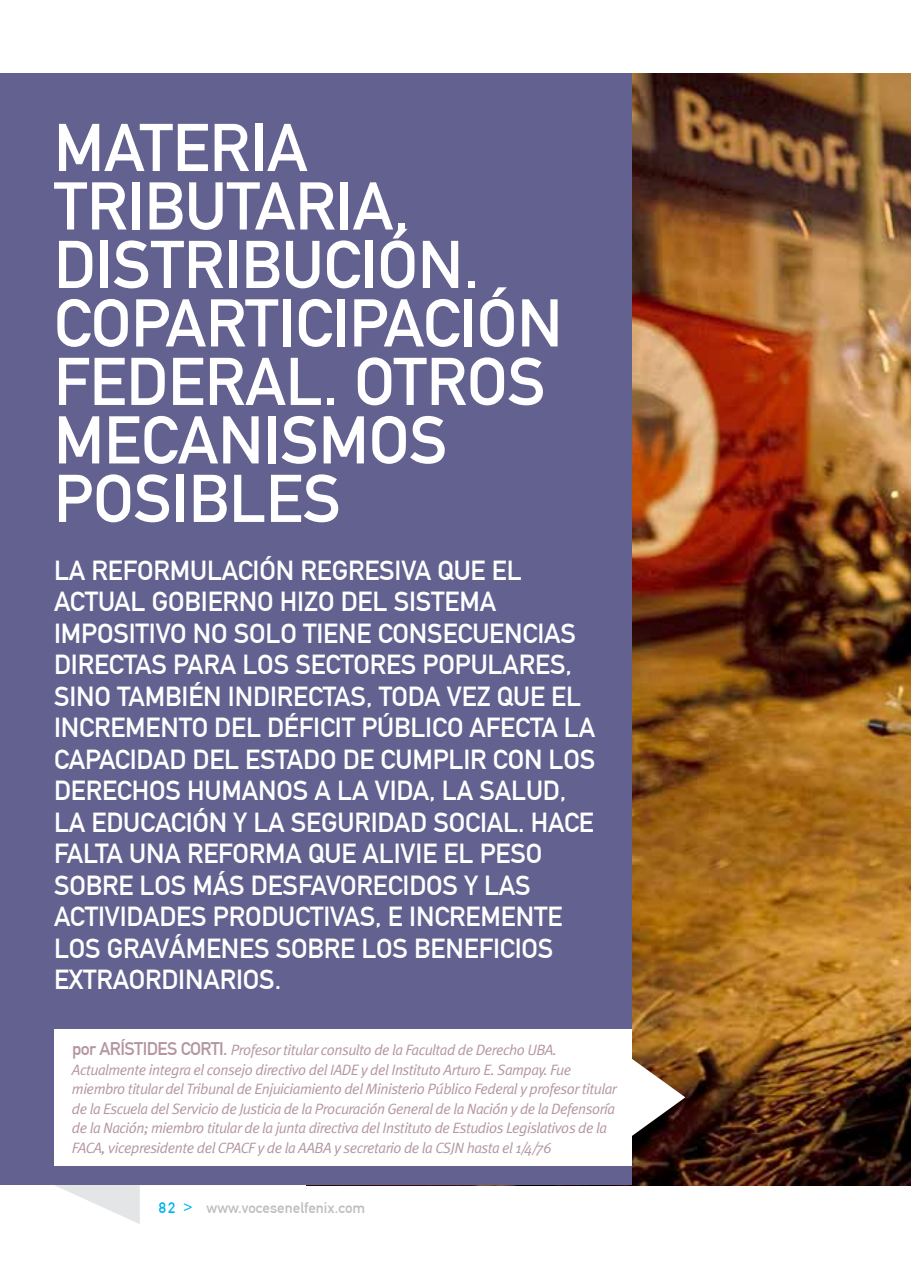
<style>
.page{position:relative;width:911px;height:1263px;background:#fff}
.page>*{position:absolute;margin:0;border:0;box-sizing:border-box;transform-origin:0 0}
.t1{font:66.3px/58.5px "DIN1451 Mittelschrift";color:#fff}
.t2{font:27px/31.5px "DIN1451 Mittelschrift";letter-spacing:-.005em;color:#fff}
.t3{font:italic 15px/19.5px "Meta Plus Normal";letter-spacing:-.03em;color:#b496a2}
.t4{font:15px "DIN1451 Mittelschrift";color:#bcbec0}
.s1{font-family:"DIN1451 Mittelschrift";font-style:normal;font-size:18px}
.s2{color:#00b3f0}
</style>
<div class="page">
<img style="left:631px;top:74px;width:280px;height:1111px">
<svg style="left:631px;top:1058px;width:54px;height:78px"></svg>
<div style="left:0;top:74px;width:631px;height:1111px;background:#626190"></div>
<div style="left:54px;top:1029px;width:577px;height:137px;background:#fff"></div>
<h1 class="t1" style="left:54px;top:119px;width:510px">MATERIA<br>TRIBUTARIA.<br>DISTRIBUCIÓN.<br>COPARTICIPACIÓN<br>FEDERAL. OTROS<br>MECANISMOS<br>POSIBLES</h1>
<p class="t2" style="left:54px;top:554px;width:543px">LA REFORMULACIÓN REGRESIVA QUE EL ACTUAL GOBIERNO HIZO DEL SISTEMA IMPOSITIVO NO SOLO TIENE CONSECUENCIAS DIRECTAS PARA LOS SECTORES POPULARES, SINO TAMBIÉN INDIRECTAS, TODA VEZ QUE EL INCREMENTO DEL DÉFICIT PÚBLICO AFECTA LA CAPACIDAD DEL ESTADO DE CUMPLIR CON LOS DERECHOS HUMANOS A LA VIDA, LA SALUD, LA EDUCACIÓN Y LA SEGURIDAD SOCIAL. HACE FALTA UNA REFORMA QUE ALIVIE EL PESO SOBRE LOS MÁS DESFAVORECIDOS Y LAS ACTIVIDADES PRODUCTIVAS, E INCREMENTE LOS GRAVÁMENES SOBRE LOS BENEFICIOS EXTRAORDINARIOS.</p>
<p class="t3" style="left:72px;top:1040px;width:546px"><span class="s1">POR ARÍSTIDES CORTI.</span> Profesor titular consulto de la Facultad de Derecho UBA.<br>Actualmente integra el consejo directivo del IADE y del Instituto Arturo E. Sampay. Fue miembro titular del Tribunal de Enjuiciamiento del Ministerio Público Federal y profesor titular de la Escuela del Servicio de Justicia de la Procuración General de la Nación y de la Defensoría de la Nación; miembro titular de la junta directiva del Instituto de Estudios Legislativos de la FACA, vicepresidente del CPACF y de la AABA y secretario de la CSJN hasta el 1/4/76</p>
<p class="t4" style="left:159px;top:1199px;width:208px"><span class="s2">82 &gt;</span> WWW.VOCESENELFENIX.COM</p>
</div>
